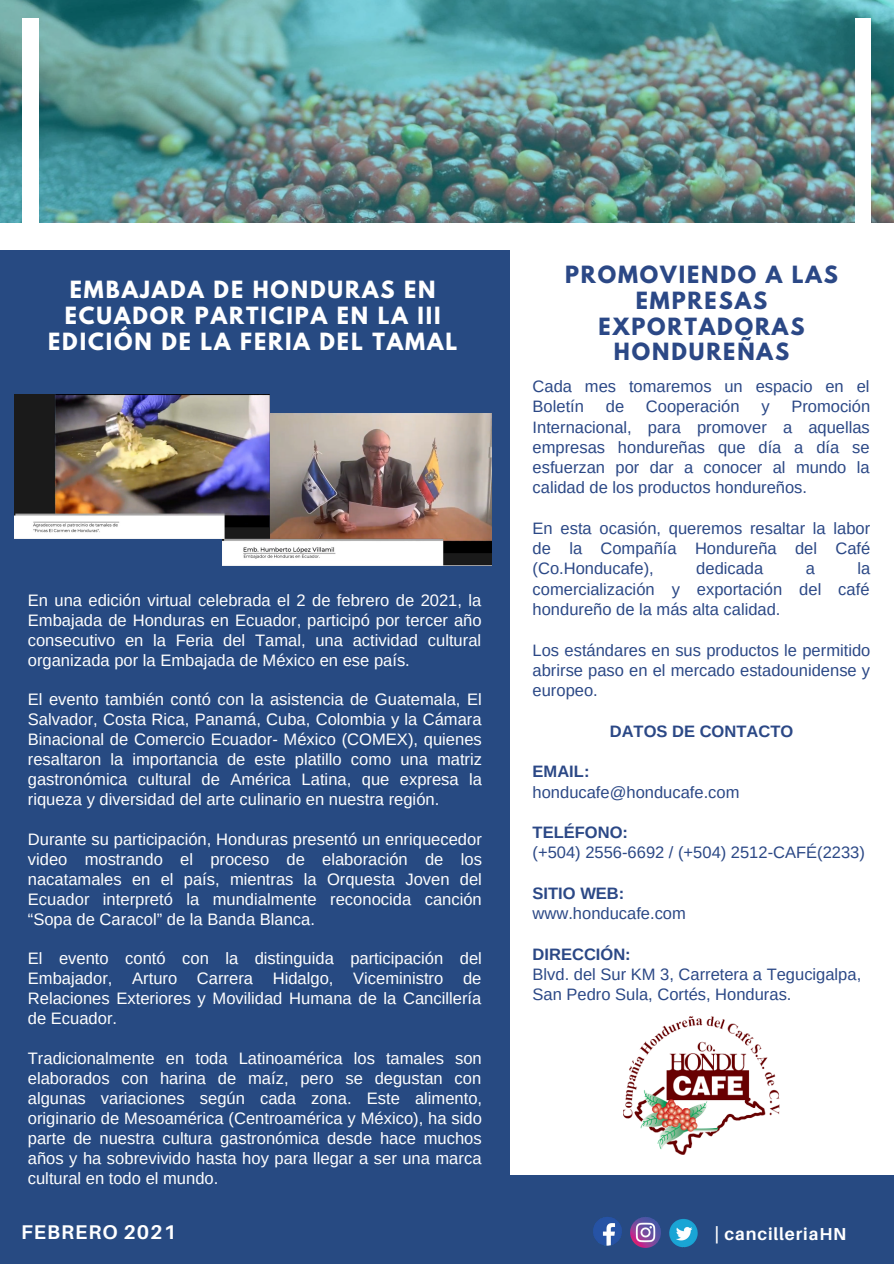
<style>
.page{position:relative;width:894px;height:1264px;background:#fff}
.page>*{position:absolute;margin:0;border:0;box-sizing:border-box;transform-origin:0 0}
.t1{font:700 21px/26px "League Spartan";letter-spacing:.09em;color:#fff}
.t2{font:700 21px/26px "League Spartan";letter-spacing:.09em;color:#2b4886;text-align:center}
.t3{font:700 19.8px "Aileron";letter-spacing:.05em;color:#fff}
.t4{font:700 17.4px "Aileron";letter-spacing:.05em;color:#fff}
.t5{font:16.5px/20px "Arimo";color:#fff;text-align:justify}
.t6{font:16.5px/20.2px "Arimo";color:#2b4886;text-align:justify}
.t7{font:700 16.5px "Arimo";color:#2b4886}
</style>
<div class="page">
<img style="left:0;top:0;width:893px;height:223px">
<div style="left:0;top:250px;width:509px;height:937px;background:#274a82"></div>
<div style="left:0;top:1175px;width:893px;height:88px;background:#274a82"></div>
<img style="left:593px;top:1217px;width:29px;height:29px">
<img style="left:630px;top:1217px;width:68px;height:31px">
<div style="left:22px;top:19px;width:17px;height:224px;background:#fff"></div>
<div style="left:854px;top:19px;width:16px;height:224px;background:#fff"></div>
<img style="left:623px;top:1016px;width:156px;height:139px">
<img style="left:223px;top:413px;width:268px;height:152px">
<img style="left:15px;top:394px;width:254px;height:144px">
<p class="t1" style="left:65px;top:279px;width:377px">EMBAJADA DE HONDURAS EN<br>ECUADOR PARTICIPA EN LA III</p>
<p class="t1" style="left:48px;top:331px;width:410px">EDICIÓN DE LA FERIA DEL TAMAL</p>
<p class="t5" style="left:28px;top:590px;width:455px">En una edición virtual celebrada el 2 de febrero de 2021, la Embajada de Honduras en Ecuador, participó por tercer año consecutivo en la Feria del Tamal, una actividad cultural organizada por la Embajada de México en ese país.</p>
<p class="t5" style="left:28px;top:689px;width:455px">El evento también contó con la asistencia de Guatemala, El Salvador, Costa Rica, Panamá, Cuba, Colombia y la Cámara Binacional de Comercio Ecuador- México (COMEX), quienes resaltaron la importancia de este platillo como una matriz gastronómica cultural de América Latina, que expresa la riqueza y diversidad del arte culinario en nuestra región.</p>
<p class="t5" style="left:28px;top:829px;width:455px">Durante su participación, Honduras presentó un enriquecedor video mostrando el proceso de elaboración de los nacatamales en el país, mientras la Orquesta Joven del Ecuador interpretó la mundialmente reconocida canción “Sopa de Caracol” de la Banda Blanca.</p>
<p class="t5" style="left:28px;top:948px;width:455px">El evento contó con la distinguida participación del Embajador, Arturo Carrera Hidalgo, Viceministro de Relaciones Exteriores y Movilidad Humana de la Cancillería de Ecuador.</p>
<p class="t5" style="left:28px;top:1048px;width:456px">Tradicionalmente en toda Latinoamérica los tamales son elaborados con harina de maíz, pero se degustan con algunas variaciones según cada zona. Este alimento, originario de Mesoamérica (Centroamérica y México), ha sido parte de nuestra cultura gastronómica desde hace muchos años y ha sobrevivido hasta hoy para llegar a ser una marca cultural en todo el mundo.</p>
<p class="t3" style="left:21px;top:1220px;width:156px">FEBRERO 2021</p>
<p class="t2" style="left:565px;top:264px;width:274px">PROMOVIENDO A LAS<br>EMPRESAS<br>EXPORTADORAS<br>HONDUREÑAS</p>
<p class="t6" style="left:532px;top:376px;width:338px">Cada mes tomaremos un espacio en el<br>Boletín</p>
<p class="t6" style="left:532px;top:396px;width:339px;text-indent:259px">Promoción Internacional, para promover a aquellas empresas hondureñas que día a día se esfuerzan por dar a conocer al mundo la calidad de los productos hondureños.</p>
<p class="t6" style="left:532px;top:518px;width:339px">En esta ocasión, queremos resaltar la labor de la Compañía Hondureña del Café (Co.Honducafe),</p>
<p class="t6" style="left:605px;top:396px;width:20px">de</p>
<p class="t6" style="left:645px;top:396px;width:95px">Cooperación</p>
<p class="t6" style="left:761px;top:396px;width:10px">y</p>
<p class="t6" style="left:532px;top:558px;width:339px;text-indent:325px">la comercialización y exportación del café hondureño de la más alta calidad.</p>
<p class="t6" style="left:532px;top:639px;width:339px">Los estándares en sus productos le permitido abrirse paso en el mercado estadounidense y europeo.</p>
<p class="t7" style="left:609px;top:721px;width:185px">DATOS DE CONTACTO</p>
<p class="t7" style="left:532px;top:762px;width:58px">EMAIL:</p>
<p class="t6" style="left:532px;top:781px;width:208px">honducafe@honducafe.com</p>
<p class="t7" style="left:532px;top:823px;width:97px">TELÉFONO:</p>
<p class="t6" style="left:532px;top:842px;width:334px">(+504) 2556-6692 / (+504) 2512-CAFÉ(2233)</p>
<p class="t7" style="left:532px;top:884px;width:93px">SITIO WEB:</p>
<p class="t6" style="left:532px;top:903px;width:155px">www.honducafe.com</p>
<p class="t7" style="left:532px;top:944px;width:100px">DIRECCIÓN:</p>
<p class="t6" style="left:532px;top:964px;width:330px">Blvd. del Sur KM 3, Carretera a Tegucigalpa,<br>San Pedro Sula, Cortés, Honduras.</p>
<p class="t6" style="left:696px;top:558px;width:68px">dedicada</p>
<p class="t6" style="left:805px;top:558px;width:11px">a</p>
<p class="t4" style="left:714px;top:1223px;width:133px">| cancilleriaHN</p>
</div>
